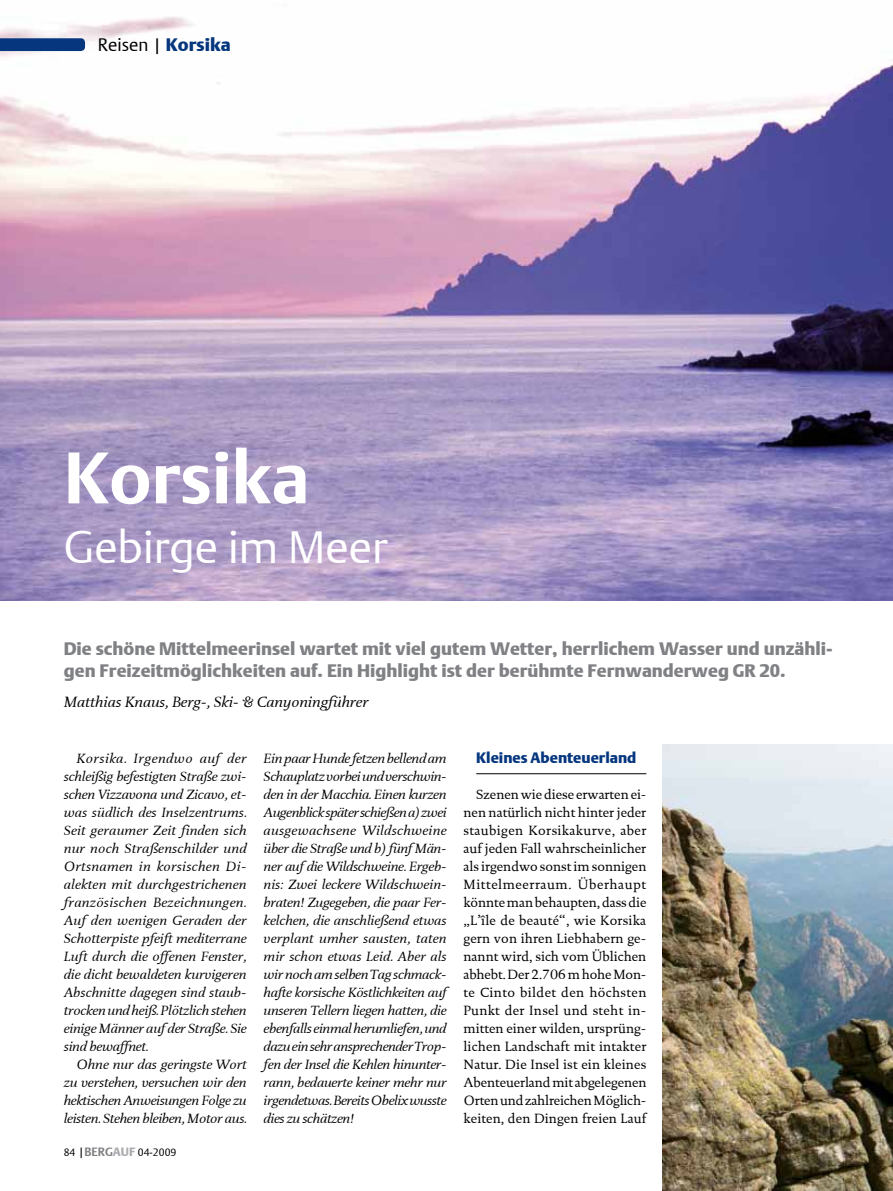
<style>
.page{position:relative;width:893px;height:1191px;background:#fff}
.page>*{position:absolute;margin:0;border:0;box-sizing:border-box;transform-origin:0 0}
.t1{font:700 72px "DTL Argo T";color:#fff}
.t2{font:300 45px "DTL Argo T";color:#fff}
.t3{font:900 18px/22.5px "DTL Argo T";color:#808184}
.t4{font:300 18px "DTL Argo T";color:#000}
.t5{font:italic 15px "DTL Documenta T";color:#000}
.t6{font:900 15px "DTL Argo T";color:#05367e}
.t7{font:italic 13.5px/18px "DTL Documenta T";letter-spacing:-.02em;color:#000;text-align:justify}
.t8{font:13.5px/18px "DTL Documenta T";letter-spacing:-.005em;color:#000;text-align:justify}
.t9{font:300 10.5px "DTL Argo T";color:#000}
.s1{font-weight:900;color:#05367e}
.s2{font-size:12px}
.s3{font-weight:700;font-size:12px;color:#808184}
.s4{font-weight:900;font-size:12px;color:#acadb0}
</style>
<div class="page">
<hr style="left:476px;top:773px;width:170px;height:1px;background:#000">
<img style="left:0;top:16px;width:893px;height:584px">
<svg style="left:0;top:38px;width:85px;height:13px"></svg>
<img style="left:662px;top:744px;width:231px;height:447px">
<h3 class="t4" style="left:98px;top:34px;width:134px">Reisen | <span class="s1">Korsika</span></h3>
<h1 class="t1" style="left:64px;top:435px;width:247px">Korsika</h1>
<h2 class="t2" style="left:64px;top:520px;width:325px">Gebirge im Meer</h2>
<h3 class="t3" style="left:64px;top:637px;width:770px">Die schöne Mittelmeerinsel wartet mit viel gutem Wetter, herrlichem Wasser und unzähli&shy;gen Freizeitmöglichkeiten auf. Ein Highlight ist der berühmte Fernwanderweg GR 20.</h3>
<p class="t5" style="left:64px;top:693px;width:306px">Matthias Knaus, Berg-, Ski- &amp; Canyoningführer</p>
<p class="t7" style="left:64px;top:749px;width:184px;text-indent:13px">Korsika. Irgendwo auf der schleißig befestigten Straße zwi&shy;schen Vizzavona und Zicavo, et&shy;was südlich des Inselzentrums.<br>Seit geraumer Zeit finden sich nur noch Straßenschilder und Ortsnamen in korsischen Di&shy;alekten mit durchgestrichenen französischen Bezeichnungen.<br>Auf den wenigen Geraden der Schotterpiste pfeift mediterrane Luft durch die offenen Fenster, die dicht bewaldeten kurvigeren Abschnitte dagegen sind staub&shy;trocken und heiß. Plötzlich stehen einige Männer auf der Straße. Sie sind bewaffnet.</p>
<p class="t7" style="left:64px;top:1055px;width:184px;text-indent:13px">Ohne nur das geringste Wort zu verstehen, versuchen wir den hektischen Anweisungen Folge zu leisten. Stehen bleiben, Motor aus.</p>
<p class="t9" style="left:64px;top:1146px;width:114px">84 <span class="s2">|</span><span class="s3">BERG</span><span class="s4">AUF</span> 04-2009</p>
<p class="t7" style="left:264px;top:749px;width:184px">Ein paar Hunde fetzen bellend am Schauplatz vorbei und verschwin&shy;den in der Macchia. Einen kurzen Augenblick später schießen a) zwei ausgewachsene Wildschweine über die Straße und b) fünf Män&shy;ner auf die Wildschweine. Ergeb&shy;nis: Zwei leckere Wildschwein&shy;braten! Zugegeben, die paar Fer&shy;kelchen, die anschließend etwas verplant umher sausten, taten mir schon etwas Leid. Aber als wir noch am selben Tag schmack&shy;hafte korsische Köstlichkeiten auf unseren Tellern liegen hatten, die ebenfalls einmal herumliefen, und dazu ein sehr ansprechender Trop&shy;fen der Insel die Kehlen hinunter&shy;rann, bedauerte keiner mehr nur irgendetwas. Bereits Obelix wusste dies zu schätzen!</p>
<p class="t6" style="left:476px;top:748px;width:162px">Kleines Abenteuerland</p>
<p class="t8" style="left:463px;top:785px;width:184px;text-indent:13px">Szenen wie diese erwarten ei&shy;nen natürlich nicht hinter jeder staubigen Korsikakurve, aber auf jeden Fall wahrscheinlicher als irgendwo sonst im sonnigen Mittelmeerraum. Überhaupt könnte man behaupten, dass die „L’île de beauté“, wie Korsika gern von ihren Liebhabern ge&shy;nannt wird, sich vom Üblichen abhebt. Der 2.706 m hohe Mon&shy;te Cinto bildet den höchsten Punkt der Insel und steht in&shy;mitten einer wilden, ursprüng&shy;lichen Landschaft mit intakter Natur. Die Insel ist ein kleines Abenteuerland mit abgelegenen Orten und zahlreichen Möglich&shy;keiten, den Dingen freien Lauf</p>
</div>
